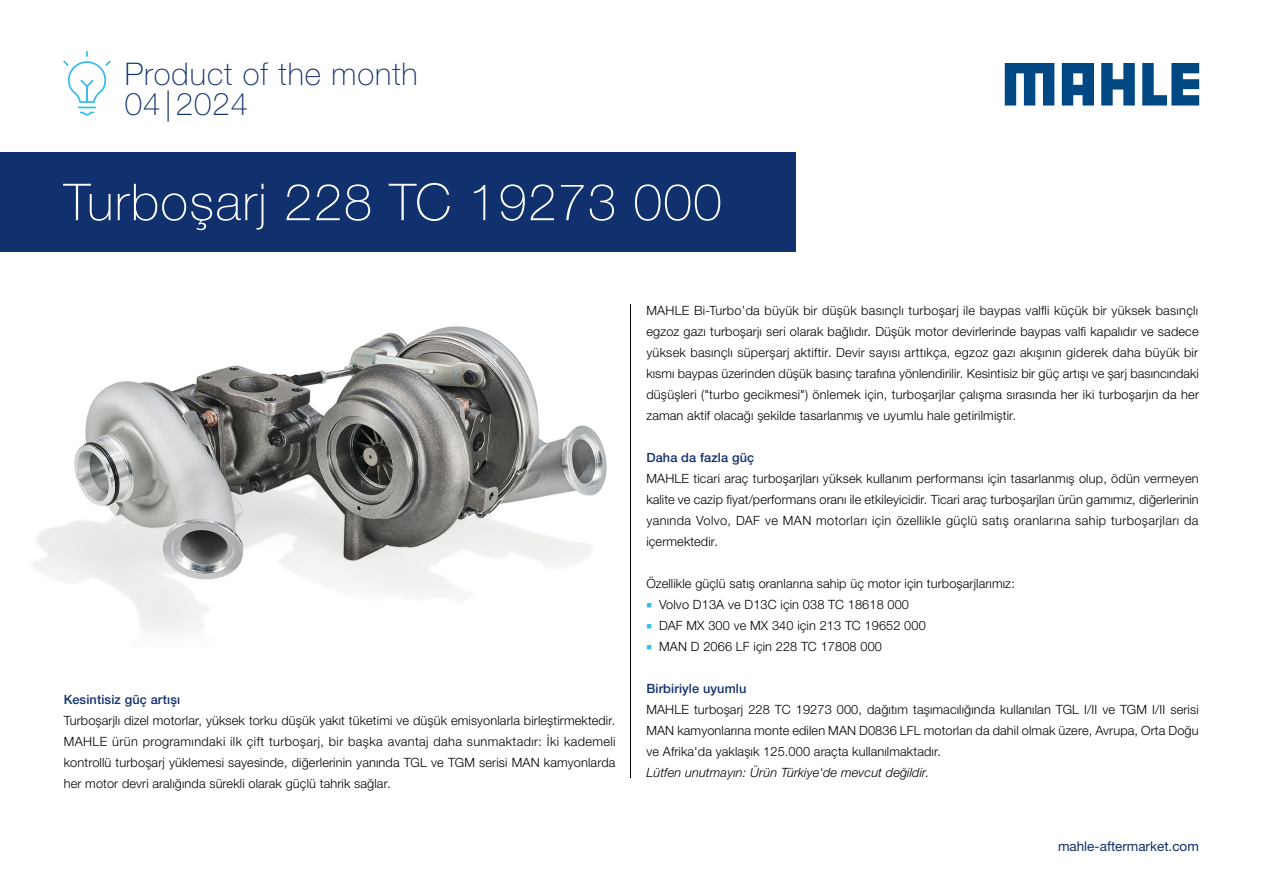
<style>
.page{position:relative;width:1263px;height:893px;background:#fff}
.page>*{position:absolute;margin:0;border:0;box-sizing:border-box;transform-origin:0 0}
.t1{font:100 51px "Helvetica Neue LTW1 G";letter-spacing:.03em;color:#fff}
.t2{font:100 31.2px/29.8px "Helvetica Neue LT Std";letter-spacing:.03em;color:#11306e}
.t3{font:13.5px "Helvetica Neue LTW1 G";color:#11306e}
.t4{font:300 12.75px/21px "Helvetica Neue LTW1 G";letter-spacing:.01em;color:#000;text-align:justify}
.t5{font:500 12.75px "Helvetica Neue LTW1 G";letter-spacing:.01em;color:#11306e}
.t6{font:italic 300 12.75px "Helvetica Neue LTW1 G";letter-spacing:.01em;color:#000}
.s1{color:#36bcee}
</style>
<div class="page">
<img style="left:32px;top:326px;width:575px;height:305px">
<div style="left:0;top:152px;width:795px;height:100px;background:#11306e"></div>
<svg style="left:63px;top:51px;width:48px;height:65px"></svg>
<hr style="left:630px;top:305px;width:1px;height:473px;background:#000">
<svg style="left:1005px;top:63px;width:49px;height:43px"></svg>
<svg style="left:1101px;top:63px;width:34px;height:43px"></svg>
<svg style="left:1142px;top:63px;width:57px;height:43px"></svg>
<svg style="left:1062px;top:63px;width:32px;height:43px"></svg>
<h2 class="t2" style="left:125px;top:59px;width:294px">Product of the month<br>04 | 2024</h2>
<h1 class="t1" style="left:64px;top:172px;width:659px">Turboşarj 228 TC 19273 000</h1>
<p class="t5" style="left:64px;top:691px;width:118px">Kesintisiz güç artışı</p>
<p class="t4" style="left:64px;top:709px;width:553px">Turboşarjlı dizel motorlar, yüksek torku düşük yakıt tüketimi ve düşük emisyonlarla birleştirmektedir.<br>MAHLE ürün programındaki ilk çift turboşarj, bir başka avantaj daha sunmaktadır: İki kademeli kontrollü turboşarj yüklemesi sayesinde, diğerlerinin yanında TGL ve TGM serisi MAN kamyonlarda her motor devri aralığında sürekli olarak güçlü tahrik sağlar.</p>
<p class="t4" style="left:646px;top:300px;width:554px">MAHLE Bi-Turbo’da büyük bir düşük basınçlı turboşarj ile baypas valfli küçük bir yüksek basınçlı egzoz gazı turboşarjı seri olarak bağlıdır. Düşük motor devirlerinde baypas valfi kapalıdır ve sadece yüksek basınçlı süperşarj aktiftir. Devir sayısı arttıkça, egzoz gazı akışının giderek daha büyük bir kısmı baypas üzerinden düşük basınç tarafına yönlendirilir. Kesintisiz bir güç artışı ve şarj basıncındaki düşüşleri ("turbo gecikmesi") önlemek için, turboşarjlar çalışma sırasında her iki turboşarjın da her zaman aktif olacağı şekilde tasarlanmış ve uyumlu hale getirilmiştir.</p>
<p class="t5" style="left:646px;top:450px;width:109px">Daha da fazla güç</p>
<p class="t4" style="left:646px;top:468px;width:554px">MAHLE ticari araç turboşarjları yüksek kullanım performansı için tasarlanmış olup, ödün vermeyen kalite ve cazip fiyat/performans oranı ile etkileyicidir. Ticari araç turboşarjları ürün gamımız, diğerlerinin yanında Volvo, DAF ve MAN motorları için özellikle güçlü satış oranlarına sahip turboşarjları da içermektedir.</p>
<p class="t4" style="left:646px;top:573px;width:370px">Özellikle güçlü satış oranlarına sahip üç motor için turboşarjlarımız:</p>
<p class="t4" style="left:646px;top:594px;width:264px"><span class="s1">■</span> Volvo D13A ve D13C için 038 TC 18618 000</p>
<p class="t4" style="left:646px;top:615px;width:281px"><span class="s1">■</span> DAF MX 300 ve MX 340 için 213 TC 19652 000</p>
<p class="t4" style="left:646px;top:636px;width:237px"><span class="s1">■</span> MAN D 2066 LF için 228 TC 17808 000</p>
<p class="t5" style="left:646px;top:681px;width:102px">Birbiriyle uyumlu</p>
<p class="t4" style="left:646px;top:699px;width:554px">MAHLE turboşarj 228 TC 19273 000, dağıtım taşımacılığında kullanılan TGL I/II ve TGM I/II serisi MAN kamyonlarına monte edilen MAN D0836 LFL motorları da dahil olmak üzere, Avrupa, Orta Doğu ve Afrika'da yaklaşık 125.000 araçta kullanılmaktadır.</p>
<p class="t6" style="left:646px;top:765px;width:284px">Lütfen unutmayın: Ürün Türkiye'de mevcut değildir.</p>
<p class="t3" style="left:1058px;top:837px;width:142px">mahle-aftermarket.com</p>
</div>
